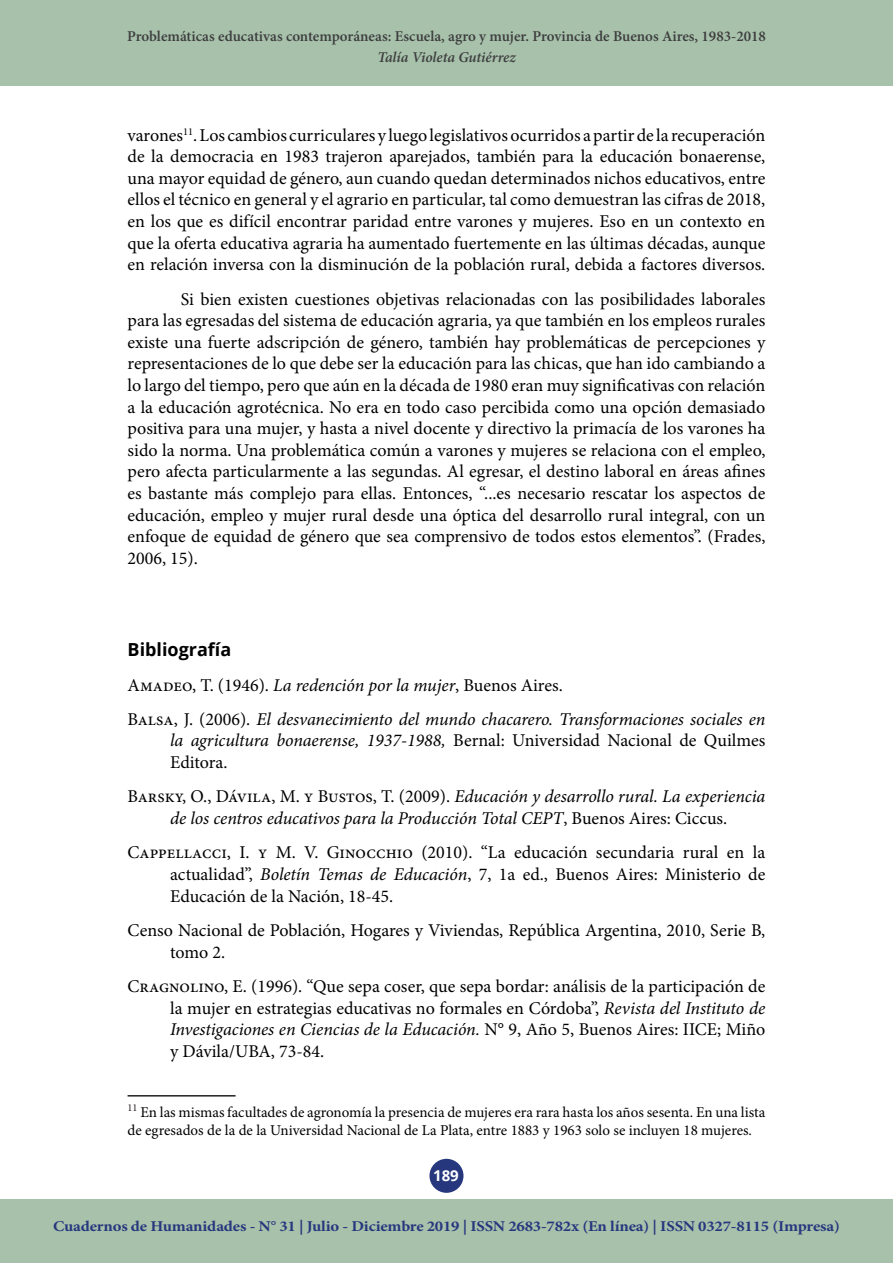
<style>
.page{position:relative;width:893px;height:1263px;background:#fff}
.page>*{position:absolute;margin:0;border:0;box-sizing:border-box;transform-origin:0 0}
.Default{font:18px/21.6px "Minion Pro";color:#000;text-align:justify}
.t1{font:italic 18px/21.6px "Minion Pro";letter-spacing:-.005em;color:#000;text-align:justify}
.t2{font:700 18px "Open Sans";color:#000}
.t3{font:15px/18px "Minion Pro";color:#000}
.t4{font:700 15px "Minion Pro";letter-spacing:-.01em;color:#27377e;scale:1.11 1}
.t5{font:600 15px "Minion Pro";color:#3e3e3f}
.t6{font:italic 600 15px "Minion Pro";letter-spacing:-.005em;color:#3e3e3f}
.t7{font:700 15px "Open Sans";color:#fff}
.s1{font-style:italic}
.s2{font-style:normal}
</style>
<div class="page">
<div style="left:429px;top:1159px;width:34px;height:34px;background:#27377e;border-radius:50%"></div>
<div style="left:0;top:0;width:893px;height:85px;background:#a7c1ab"></div>
<div style="left:0;top:1199px;width:893px;height:64px;background:#a7c1ab"></div>
<hr style="left:128px;top:1095px;width:108px;height:1px;background:#231f20">
<p class="t5" style="left:127px;top:26px;width:640px">Problemáticas educativas contemporáneas: Escuela, agro y mujer. Provincia de Buenos Aires, 1983-2018</p>
<p class="t6" style="left:377px;top:46px;width:140px">Talía Violeta Gutiérrez</p>
<p class="Default" style="left:128px;top:124px;width:639px">varones<sup>11</sup>. Los cambios curriculares y luego legislativos ocurridos a partir de la recuperación de la democracia en 1983 trajeron aparejados, también para la educación bonaerense, una mayor equidad de género, aun cuando quedan determinados nichos educativos, entre ellos el técnico en general y el agrario en particular, tal como demuestran las cifras de 2018, en los que es difícil encontrar paridad entre varones y mujeres. Eso en un contexto en que la oferta educativa agraria ha aumentado fuertemente en las últimas décadas, aunque en relación inversa con la disminución de la población rural, debida a factores diversos.</p>
<p class="Default" style="left:128px;top:288px;width:640px;text-indent:53px">Si bien existen cuestiones objetivas relacionadas con las posibilidades laborales para las egresadas del sistema de educación agraria, ya que también en los empleos rurales existe una fuerte adscripción de género, también hay problemáticas de percepciones y representaciones de lo que debe ser la educación para las chicas, que han ido cambiando a lo largo del tiempo, pero que aún en la década de 1980 eran muy significativas con relación a la educación agrotécnica. No era en todo caso percibida como una opción demasiado positiva para una mujer, y hasta a nivel docente y directivo la primacía de los varones ha sido la norma. Una problemática común a varones y mujeres se relaciona con el empleo, pero afecta particularmente a las segundas. Al egresar, el destino laboral en áreas afines es bastante más complejo para ellas. Entonces, “...es necesario rescatar los aspectos de educación, empleo y mujer rural desde una óptica del desarrollo rural integral, con un enfoque de equidad de género que sea comprensivo de todos estos elementos”. (Frades, 2006, 15).</p>
<p class="t2" style="left:128px;top:637px;width:105px">Bibliografía</p>
<p class="Default" style="left:128px;top:674px;width:437px">Amadeo, T. (1946). <span class="s1">La redención por la mujer</span>, Buenos Aires.</p>
<p class="t1" style="left:170px;top:708px;width:597px;text-indent:-43px"><span class="s2">Balsa, J. (2006).</span> El desvanecimiento del mundo chacarero. Transformaciones sociales en la agricultura bonaerense, 1937-1988, <span class="s2">Bernal: Universidad Nacional de Quilmes Editora.</span></p>
<p class="t1" style="left:128px;top:786px;width:639px;text-align:center"><span class="s2">Barsky, O., Dávila, M. y Bustos, T. (2009).</span> Educación y desarrollo rural. La experiencia de los centros educativos para la Producción Total CEPT<span class="s2">, Buenos Aires: Ciccus.</span></p>
<p class="Default" style="left:170px;top:842px;width:597px;text-indent:-43px">Cappellacci, I. y M. V. Ginocchio (2010). “La educación secundaria rural en la actualidad”, <span class="s1">Boletín Temas de Educación</span>, 7, 1a ed., Buenos Aires: Ministerio de Educación de la Nación, 18-45.</p>
<p class="Default" style="left:170px;top:919px;width:597px;text-indent:-43px">Censo Nacional de Población, Hogares y Viviendas, República Argentina, 2010, Serie B, tomo 2.</p>
<p class="Default" style="left:170px;top:975px;width:597px;text-indent:-43px">Cragnolino, E. (1996). “Que sepa coser, que sepa bordar: análisis de la participación de la mujer en estrategias educativas no formales en Córdoba”, <span class="s1">Revista del Instituto de Investigaciones en Ciencias de la Educación.</span> N° 9, Año 5, Buenos Aires: IICE; Miño y Dávila/UBA, 73-84.</p>
<p class="t3" style="left:128px;top:1104px;width:639px"><sup>11</sup> En las mismas facultades de agronomía la presencia de mujeres era rara hasta los años sesenta. En una lista de egresados de la de la Universidad Nacional de La Plata, entre 1883 y 1963 solo se incluyen 18 mujeres.</p>
<p class="t7" style="left:433px;top:1165px;width:27px">189</p>
<p class="t4" style="left:53px;top:1216px;width:710px">Cuadernos de Humanidades - N° 31 | Julio - Diciembre 2019 | ISSN 2683-782x (En línea) | ISSN 0327-8115 (Impresa)</p>
</div>
